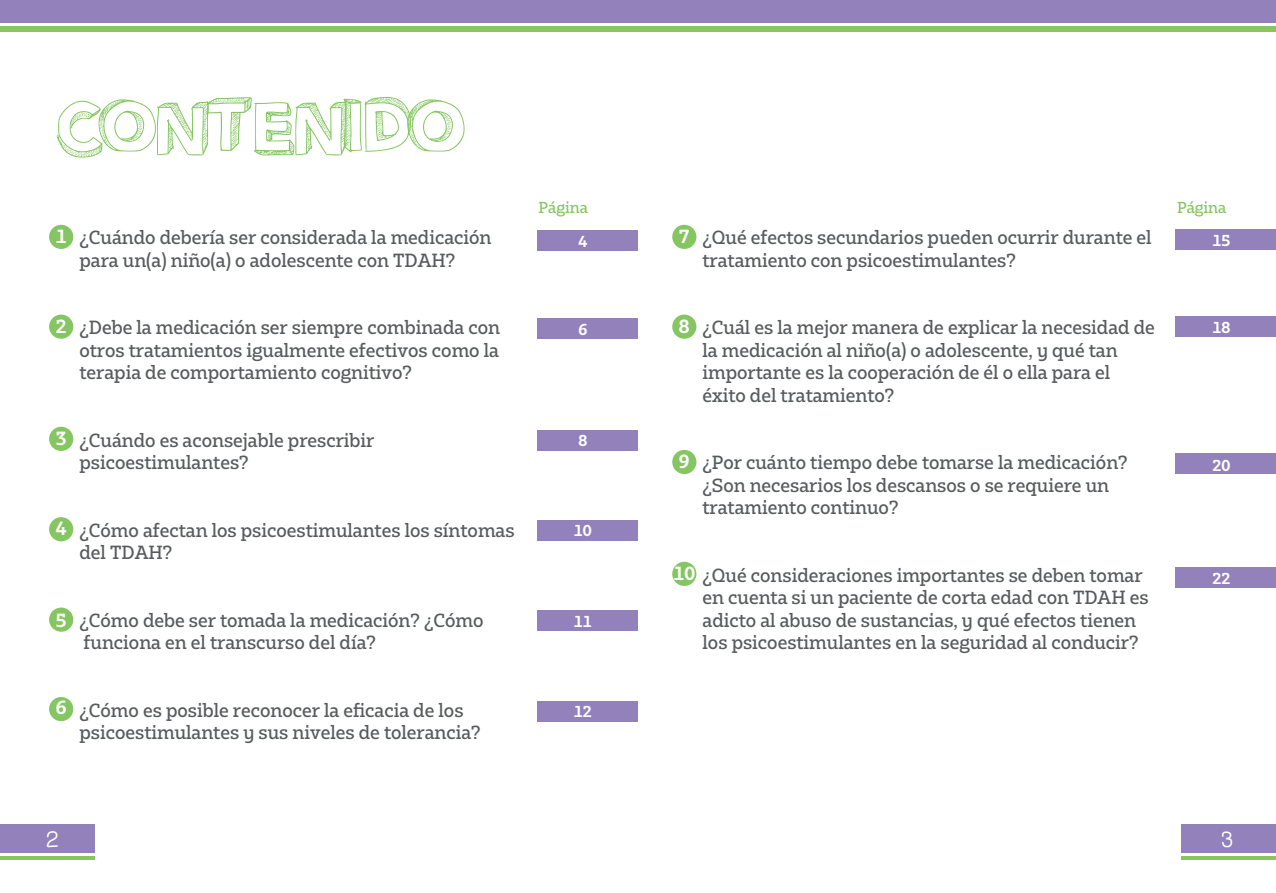
<style>
.page{position:relative;width:1276px;height:893px;background:#fff}
.page>*{position:absolute;margin:0;border:0;box-sizing:border-box;transform-origin:0 0}
.t1{font:69px "PW Perspective";letter-spacing:-.1em;color:#85c662}
.t2{font:23.4px "Helveti Hand";color:#fff}
.t3{font:500 18px/22.5px "Bw Glenn Slab";color:#585b5c}
.t4{font:700 18px "Bw Glenn Slab";color:#fff}
.t5{font:700 15px "Bw Glenn Slab";color:#fff}
.t6{font:500 15px "Bw Glenn Slab";color:#85c662}
.s1{font-weight:700;color:#fff}
</style>
<div class="page">
<div style="left:0;top:0;width:1276px;height:22px;background:#9381bc"></div>
<div style="left:0;top:26px;width:1276px;height:6px;background:#85c662"></div>
<div style="left:1175px;top:230px;width:101px;height:20px;background:#9381bc"></div>
<div style="left:1175px;top:317px;width:101px;height:20px;background:#9381bc"></div>
<div style="left:1175px;top:454px;width:101px;height:20px;background:#9381bc"></div>
<div style="left:1175px;top:567px;width:101px;height:20px;background:#9381bc"></div>
<div style="left:537px;top:230px;width:100px;height:20px;background:#9381bc"></div>
<div style="left:537px;top:318px;width:100px;height:21px;background:#9381bc"></div>
<div style="left:537px;top:431px;width:100px;height:20px;background:#9381bc"></div>
<div style="left:537px;top:520px;width:100px;height:21px;background:#9381bc"></div>
<div style="left:537px;top:611px;width:100px;height:20px;background:#9381bc"></div>
<div style="left:537px;top:701px;width:100px;height:20px;background:#9381bc"></div>
<div style="left:49px;top:225px;width:24px;height:24px;background:#85c662;border-radius:50%"></div>
<div style="left:49px;top:315px;width:24px;height:24px;background:#85c662;border-radius:50%"></div>
<div style="left:49px;top:427px;width:24px;height:24px;background:#85c662;border-radius:50%"></div>
<div style="left:672px;top:315px;width:24px;height:24px;background:#85c662;border-radius:50%"></div>
<div style="left:672px;top:450px;width:24px;height:24px;background:#85c662;border-radius:50%"></div>
<div style="left:672px;top:562px;width:24px;height:24px;background:#85c662;border-radius:50%"></div>
<div style="left:49px;top:517px;width:24px;height:24px;background:#85c662;border-radius:50%"></div>
<div style="left:49px;top:608px;width:24px;height:24px;background:#85c662;border-radius:50%"></div>
<div style="left:49px;top:697px;width:24px;height:24px;background:#85c662;border-radius:50%"></div>
<div style="left:672px;top:225px;width:24px;height:24px;background:#85c662;border-radius:50%"></div>
<div style="left:0;top:824px;width:95px;height:29px;background:#9381bc"></div>
<hr style="left:0;top:856px;width:95px;height:3px;background:#85c662">
<div style="left:1181px;top:824px;width:95px;height:29px;background:#9381bc"></div>
<hr style="left:1181px;top:856px;width:95px;height:3px;background:#85c662">
<h1 class="t1" style="left:57px;top:93px;width:415px">CONTENIDO</h1>
<p class="t6" style="left:538px;top:197px;width:51px">Página</p>
<p class="t4" style="left:56px;top:224px;width:12px">1</p>
<p class="t4" style="left:679px;top:224px;width:12px">7</p>
<p class="t3" style="left:80px;top:226px;width:413px">¿Cuándo debería ser considerada la medicación para un(a) niño(a) o adolescente con TDAH?</p>
<p class="t5" style="left:578px;top:232px;width:10px">4</p>
<p class="t3" style="left:702px;top:226px;width:450px">¿Qué efectos secundarios pueden ocurrir durante el tratamiento con psicoestimulantes?</p>
<p class="t4" style="left:56px;top:315px;width:12px">2</p>
<p class="t3" style="left:80px;top:316px;width:422px;text-align:justify">¿Debe la medicación ser siempre combinada con otros tratamientos igualmente efectivos como la terapia de comportamiento cognitivo?</p>
<p class="t5" style="left:578px;top:320px;width:10px">6</p>
<p class="t4" style="left:679px;top:315px;width:12px">8</p>
<p class="t3" style="left:702px;top:316px;width:454px">¿Cuál es la mejor manera de explicar la necesidad de la medicación al niño(a) o adolescente, y qué tan importante es la cooperación de él o ella para el éxito del tratamiento?</p>
<p class="t4" style="left:56px;top:427px;width:12px">3</p>
<p class="t3" style="left:80px;top:428px;width:296px">¿Cuándo es aconsejable prescribir psicoestimulantes?</p>
<p class="t5" style="left:578px;top:431px;width:10px">8</p>
<p class="t4" style="left:679px;top:450px;width:12px">9</p>
<p class="t3" style="left:702px;top:451px;width:427px">¿Por cuánto tiempo debe tomarse la medicación? ¿Son necesarios los descansos o se requiere un tratamiento continuo?</p>
<p class="t4" style="left:56px;top:517px;width:12px">4</p>
<p class="t3" style="left:80px;top:518px;width:436px">¿Cómo afectan los psicoestimulantes los síntomas del TDAH?</p>
<p class="t5" style="left:574px;top:521px;width:19px">10</p>
<p class="t4" style="left:56px;top:608px;width:12px">5</p>
<p class="t3" style="left:80px;top:608px;width:405px">¿Cómo debe ser tomada la medicación? ¿Cómo funciona en el transcurso del día?</p>
<p class="t4" style="left:56px;top:696px;width:12px">6</p>
<p class="t3" style="left:80px;top:698px;width:403px">¿Cómo es posible reconocer la eficacia de los psicoestimulantes y sus niveles de tolerancia?</p>
<p class="t5" style="left:574px;top:611px;width:19px">11</p>
<p class="t5" style="left:574px;top:701px;width:19px">12</p>
<p class="t3" style="left:702px;top:563px;width:448px;text-indent:-29px"><span class="s1">10</span> ¿Qué consideraciones importantes se deben tomar en cuenta si un paciente de corta edad con TDAH es adicto al abuso de sustancias, y qué efectos tienen los psicoestimulantes en la seguridad al conducir?</p>
<p class="t6" style="left:1177px;top:197px;width:51px">Página</p>
<p class="t5" style="left:1212px;top:230px;width:19px">15</p>
<p class="t5" style="left:1212px;top:318px;width:19px">18</p>
<p class="t5" style="left:1212px;top:455px;width:19px">20</p>
<p class="t5" style="left:1212px;top:568px;width:19px">22</p>
<p class="t2" style="left:46px;top:825px;width:15px">2</p>
<p class="t2" style="left:1221px;top:825px;width:14px">3</p>
</div>
